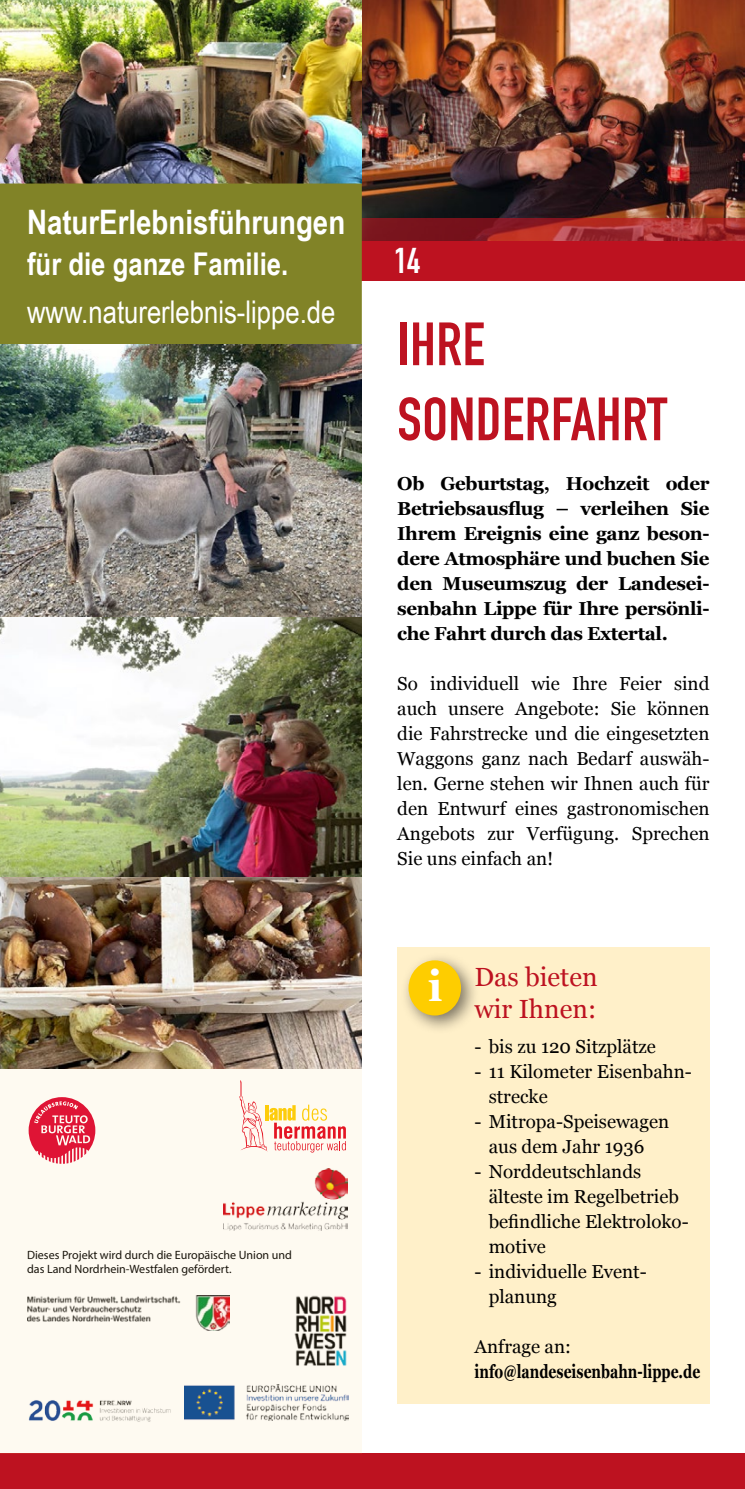
<style>
.page{position:relative;width:745px;height:1489px;background:#fff}
.page>*{position:absolute;margin:0;border:0;box-sizing:border-box;transform-origin:0 0}
.t1{font:60px/75px "DIN Engschrift LT Alternate";letter-spacing:.01em;color:#bd1220}
.t2{font:700 42.5px "Georgia";color:#fff;scale:.95 1}
.t3{font:35px "DIN Engschrift LT Alternate";color:#fff}
.t4{font:700 33.75px "Arial Narrow";color:#fff}
.t5{font:31.25px "Arial Narrow";color:#fff}
.t6{font:700 31.25px "Arial Narrow";color:#fff}
.t7{font:26.25px/31.5px "Georgia";color:#bd1220}
.t8{font:18.75px/25px "Georgia";color:#000}
.t9{font:700 18.75px/25px "Georgia";letter-spacing:-.02em;color:#000;text-align:justify}
.t10{font:700 18.75px "Georgia";color:#000;scale:.74 1}
.t11{font:12px/14.5px "Myriad Pro";color:#000}
</style>
<div class="page">
<svg style="left:744px;top:218px;width:1px;height:24px"></svg>
<div style="left:0;top:240px;width:744px;height:41px;background:#bd1220"></div>
<div style="left:0;top:1452px;width:744px;height:36px;background:#bd1220"></div>
<img style="left:361px;top:0;width:383px;height:218px">
<svg style="left:361px;top:218px;width:383px;height:24px;background:#992528"></svg>
<div style="left:397px;top:947px;width:312px;height:456px;background:#fff0c9"></div>
<div style="left:399px;top:951px;width:80px;height:83px;background:#000;opacity:.52"></div>
<div style="left:408px;top:960px;width:53px;height:55px;background:#fecd00;border-radius:50%"></div>
<img style="left:0;top:0;width:361px;height:183px">
<div style="left:0;top:183px;width:361px;height:161px;background:#818327"></div>
<img style="left:0;top:344px;width:361px;height:724px">
<svg style="left:0;top:1069px;width:361px;height:383px"></svg>
<h3 class="t4" style="left:27px;top:196px;width:319px">NaturErlebnisführungen</h3>
<h3 class="t6" style="left:27px;top:240px;width:262px">für die ganze Familie.</h3>
<h3 class="t5" style="left:27px;top:289px;width:310px">www.naturerlebnis-lippe.de</h3>
<h3 class="t3" style="left:25px;top:240px;width:28px">14</h3>
<p class="t11" style="left:27px;top:1247px;width:266px">Dieses Projekt wird durch die Europäische Union und das Land Nordrhein-Westfalen gefördert.</p>
<h3 class="t3" style="left:394px;top:240px;width:28px">14</h3>
<h1 class="t1" style="left:397px;top:307px;width:271px">IHRE<br>SONDERFAHRT</h1>
<p class="t9" style="left:397px;top:470px;width:313px">Ob Geburtstag, Hochzeit oder Betriebsausflug – verleihen Sie Ihrem Ereignis eine ganz beson&shy;dere Atmosphäre und buchen Sie den Museumszug der Landesei&shy;senbahn Lippe für Ihre persönli&shy;che Fahrt durch das Extertal.</p>
<p class="t8" style="left:397px;top:670px;width:313px;text-align:justify">So individuell wie Ihre Feier sind auch unsere Angebote: Sie können die Fahrstrecke und die eingesetzten Waggons ganz nach Bedarf auswäh&shy;len. Gerne stehen wir Ihnen auch für den Entwurf eines gastronomischen Angebots zur Verfügung. Sprechen Sie uns einfach an!</p>
<h2 class="t2" style="left:428px;top:953px;width:17px">i</h2>
<h3 class="t7" style="left:474px;top:960px;width:124px">Das bieten wir Ihnen:</h3>
<p class="t8" style="left:474px;top:1033px;width:183px">- bis zu 120 Sitzplätze</p>
<p class="t8" style="left:488px;top:1058px;width:204px;text-indent:-14px">- 11 Kilometer Eisenbahn&shy;strecke</p>
<p class="t8" style="left:474px;top:1108px;width:196px;text-align:center">- Mitropa-Speisewagen aus dem Jahr 1936</p>
<p class="t8" style="left:488px;top:1158px;width:201px;text-indent:-14px">- Norddeutschlands älteste im Regelbetrieb befindliche Elektroloko&shy;motive</p>
<p class="t8" style="left:488px;top:1258px;width:158px;text-indent:-14px">- individuelle Event&shy;planung</p>
<p class="t8" style="left:474px;top:1333px;width:98px">Anfrage an:</p>
<p class="t10" style="left:474px;top:1357px;width:306px">info@landeseisenbahn-lippe.de</p>
</div>
